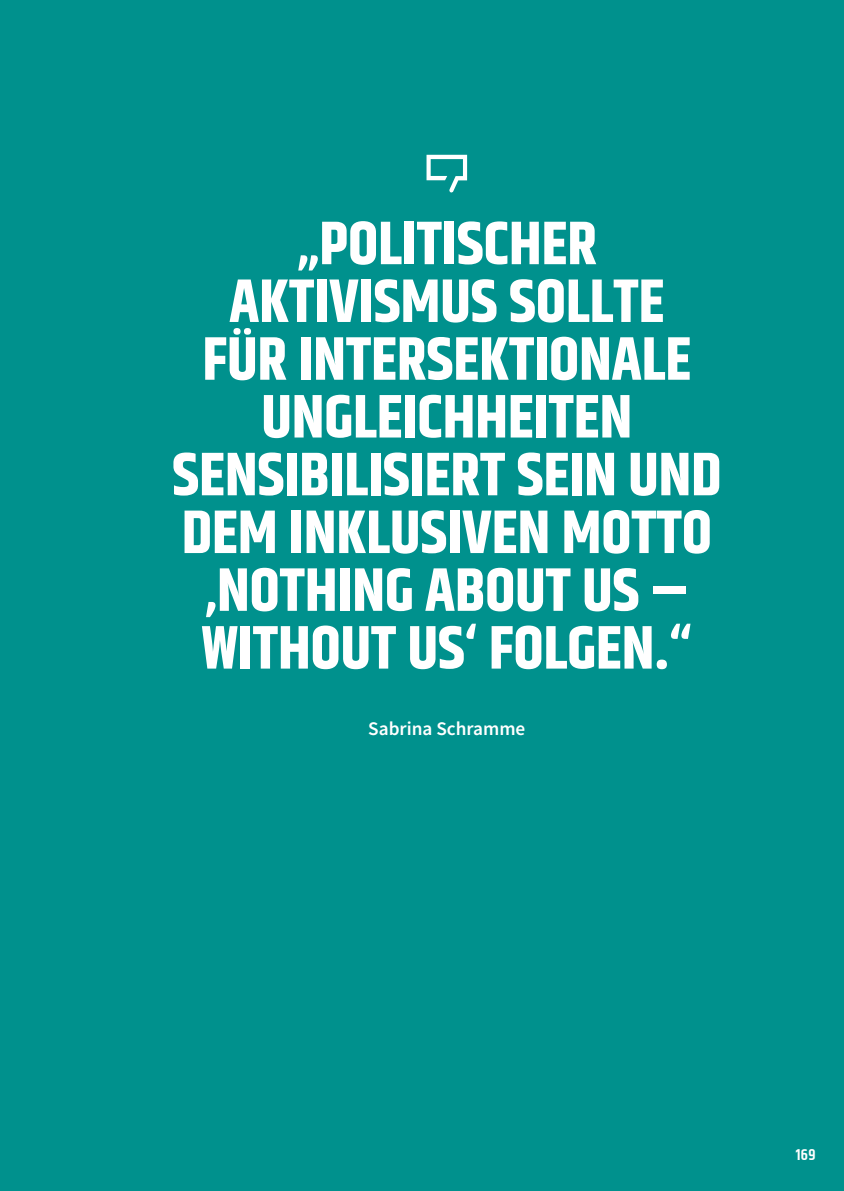
<style>
.page{position:relative;width:844px;height:1191px;background:#fff}
.page>*{position:absolute;margin:0;border:0;box-sizing:border-box;transform-origin:0 0}
.Zitatseite-Farbig{font:700 61.25px/57.8px "Khand";color:#fff;text-align:center}
.Zitatseite-Farbig-Autoren{font:600 19.25px "Source Sans Pro";color:#fff}
.t1{font:600 15.75px "Khand";color:#fff}
</style>
<div class="page">
<div style="left:0;top:0;width:843px;height:1191px;background:#00918d"></div>
<svg style="left:426px;top:155px;width:41px;height:38px"></svg>
<p class="Zitatseite-Farbig" style="left:172px;top:218px;width:550px">„POLITISCHER<br>AKTIVISMUS SOLLTE<br>FÜR INTERSEKTIONALE<br>UNGLEICHHEITEN<br>SENSIBILISIERT SEIN UND<br>DEM INKLUSIVEN MOTTO ‚NOTHING ABOUT US –<br>WITHOUT US‘ FOLGEN.“</p>
<p class="Zitatseite-Farbig-Autoren" style="left:368px;top:715px;width:159px">Sabrina Schramme</p>
<p class="t1" style="left:795px;top:1144px;width:21px">169</p>
</div>
